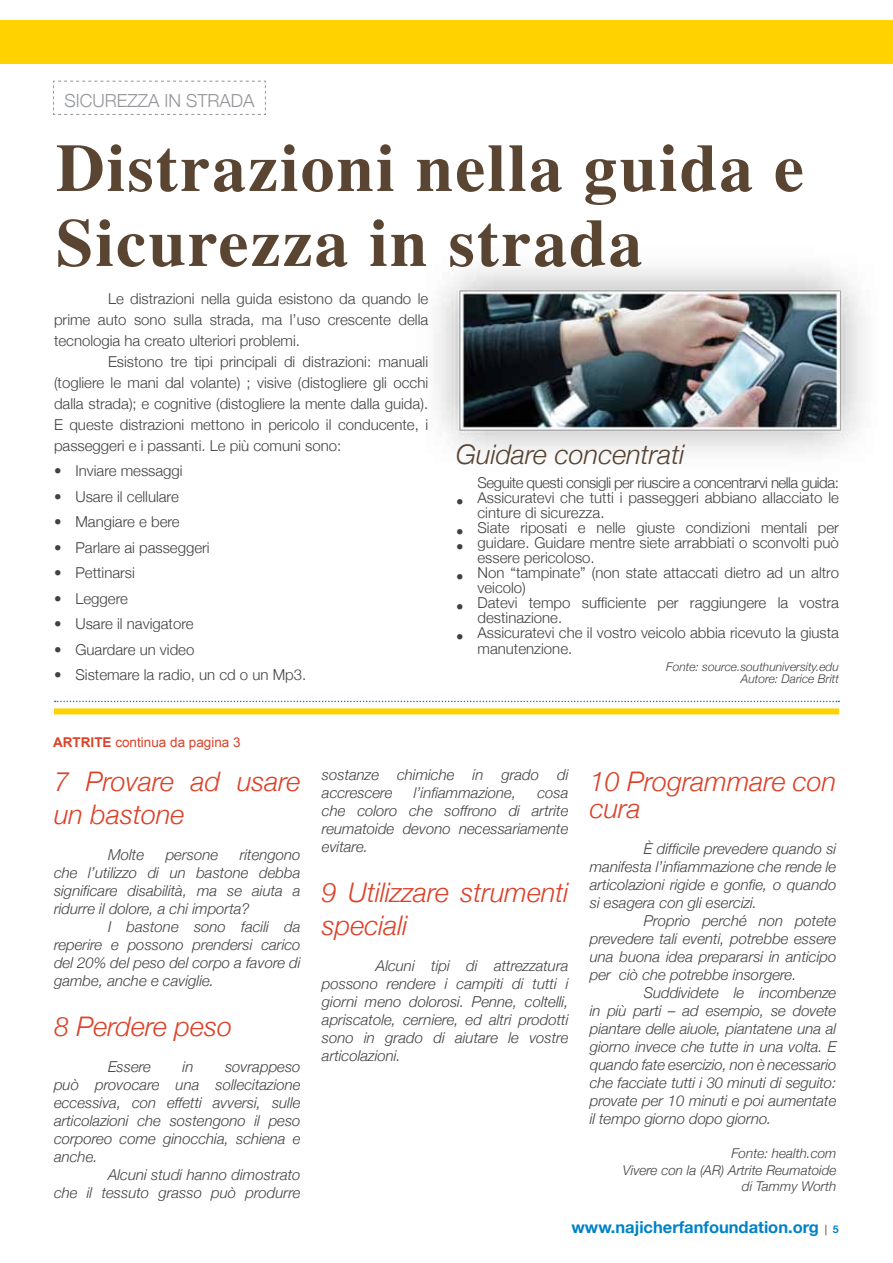
<style>
.page{position:relative;width:893px;height:1263px;background:#fff}
.page>*{position:absolute;margin:0;border:0;box-sizing:border-box;transform-origin:0 0}
.t1{font:700 67.5px/75px "Times";letter-spacing:.03em;color:#5a4532}
.t2{font:italic 300 27px/32.4px "Helvetica Neue";color:#dc4128}
.t3{font:italic 300 27px "Helvetica Neue";color:#5a4532}
.t4{font:300 18px "Helvetica Neue";color:#939598}
.t5{font:700 16.5px "Helvetica Neue";color:#0082c6}
.t6{font:italic 300 15px/18px "Helvetica Neue";color:#414042;text-align:justify}
.t7{font:300 15px/25.5px "Helvetica Neue";color:#414042;text-align:justify}
.t8{font:italic 300 13.5px/16.2px "Helvetica Neue";color:#414042;text-align:right}
.t9{font:13.5px "Arial";color:#dc4128}
.t10{font:italic 300 12px/12px "Helvetica Neue";color:#414042;text-align:right}
.s1{font-weight:700}
.s2{font-weight:300;font-size:10.5px;color:#000}
.s3{font-size:10.5px}
</style>
<div class="page">
<div style="left:0;top:21px;width:893px;height:43px;background:#ffd200"></div>
<div style="left:54px;top:708px;width:785px;height:6px;background:#ffd200"></div>
<svg style="left:55px;top:701px;width:784px;height:1px"></svg>
<svg style="left:53px;top:80px;width:213px;height:35px"></svg>
<img style="left:434px;top:266px;width:431px;height:188px">
<p class="t4" style="left:64px;top:86px;width:28px">Sicure</p>
<p class="t4" style="left:127px;top:86px;width:71px">zza in strada</p>
<h1 class="t1" style="left:56px;top:123px;width:750px">Distrazioni nella guida e<br>Sicurezza in strada</h1>
<p class="t7" style="left:54px;top:287px;width:376px;line-height:21px;text-indent:54px">Le distrazioni nella guida esistono da quando le prime auto sono sulla strada, ma l’uso crescente della tecnologia ha creato ulteriori problemi.</p>
<p class="t7" style="left:54px;top:350px;width:376px;line-height:21px;text-indent:54px">Esistono tre tipi principali di distrazioni: manuali (togliere le mani dal volante) ; visive (distogliere gli occhi dalla strada); e cognitive (distogliere la mente dalla guida).<br>E queste distrazioni mettono in pericolo il conducente, i passeggeri e i passanti. Le più comuni sono:</p>
<p class="t7" style="left:75px;top:457px;width:232px;text-align:left">Inviare messaggi<br>Usare il cellulare<br>Mangiare e bere<br>Parlare ai passeggeri<br>Pettinarsi<br>Leggere<br>Usare il navigatore<br>Guardare un video<br>Sistemare la radio, un cd o un Mp3.</p>
<h2 class="t3" style="left:456px;top:433px;width:230px">Guidare concentrati</h2>
<p class="t7" style="left:477px;top:474px;width:363px;line-height:15px;text-align:left">Seguite questi consigli per riuscire a concentrarvi nella guida:<br>Assicuratevi che tutti i passeggeri abbiano allacciato le cinture di sicurezza.<br>Siate riposati e nelle giuste condizioni mentali per guidare. Guidare mentre siete arrabbiati o sconvolti può essere pericoloso.<br>Non “tampinate” (non state attaccati dietro ad un altro veicolo)<br>Datevi tempo sufficiente per raggiungere la vostra destinazione.<br>Assicuratevi che il vostro veicolo abbia ricevuto la giusta</p>
<p class="t7" style="left:477px;top:635px;width:96px">manutenzione.</p>
<p class="t10" style="left:666px;top:660px;width:174px">Fonte: source.southuniversity.edu<br>Autore: Darice Britt</p>
<p class="t7" style="left:54px;top:457px;width:9px">• • • • • • • • •</p>
<p class="t7" style="left:456px;top:486px;width:9px;line-height:30px">• •</p>
<p class="t7" style="left:456px;top:531px;width:9px;line-height:30px">• • • •</p>
<p class="t9" style="left:53px;top:733px;width:189px"><span class="s1">ARTRITE</span> continua da pagina 3</p>
<h2 class="t2" style="left:54px;top:764px;width:248px">7 Provare ad usare un bastone</h2>
<p class="t6" style="left:108px;top:844px;width:38px">Molte</p>
<p class="t6" style="left:166px;top:844px;width:54px">persone</p>
<p class="t6" style="left:54px;top:844px;width:248px;text-indent:186px">ritengono che l’utilizzo di un bastone debba significare disabilità, ma se aiuta a ridurre il dolore, a chi importa?</p>
<p class="t6" style="left:54px;top:916px;width:248px;text-indent:54px">I bastone sono facili da reperire e possono prendersi carico del 20% del peso del corpo a favore di gambe, anche e caviglie.</p>
<h2 class="t2" style="left:54px;top:1009px;width:180px">8 Perdere peso</h2>
<p class="t6" style="left:108px;top:1057px;width:45px">Essere</p>
<p class="t6" style="left:183px;top:1057px;width:12px">in</p>
<p class="t6" style="left:54px;top:1057px;width:248px;text-indent:171px">sovrappeso può provocare una sollecitazione eccessiva, con effetti avversi, sulle articolazioni che sostengono il peso corporeo come ginocchia, schiena e anche.</p>
<p class="t6" style="left:54px;top:1165px;width:248px;text-align:right">Alcuni studi hanno dimostrato<br>che il tessuto grasso può produrre</p>
<p class="t6" style="left:322px;top:765px;width:248px">sostanze chimiche in grado di accrescere</p>
<p class="t6" style="left:414px;top:783px;width:104px">l’infiammazione,</p>
<p class="t6" style="left:322px;top:783px;width:248px;text-indent:215px">cosa che coloro che soffrono di artrite reumatoide devono necessariamente evitare.</p>
<h2 class="t2" style="left:322px;top:875px;width:248px">9 Utilizzare strumenti speciali</h2>
<p class="t6" style="left:322px;top:955px;width:248px;text-indent:54px">Alcuni tipi di attrezzatura possono rendere i campiti di tutti i giorni meno dolorosi. Penne, coltelli, apriscatole, cerniere, ed altri prodotti sono in grado di aiutare le vostre articolazioni.</p>
<h2 class="t2" style="left:590px;top:767px;width:248px;line-height:27px">10 Programmare con cura</h2>
<p class="t6" style="left:590px;top:839px;width:248px;text-indent:54px">È difficile prevedere quando si manifesta l’infiammazione che rende le articolazioni rigide e gonfie, o quando si esagera con gli esercizi.</p>
<p class="t6" style="left:590px;top:911px;width:248px;text-indent:54px">Proprio perché non potete prevedere tali eventi, potrebbe essere una buona idea prepararsi in anticipo per ciò che potrebbe insorgere.</p>
<p class="t6" style="left:590px;top:983px;width:248px;text-indent:54px">Suddividete le incombenze in più parti – ad esempio, se dovete piantare delle aiuole, piantatene una al giorno invece che tutte in una volta. E quando fate esercizio, non è necessario che facciate tutti i 30 minuti di seguito: provate per 10 minuti e poi aumentate il tempo giorno dopo giorno.</p>
<p class="t8" style="left:623px;top:1145px;width:215px">Fonte: health.com<br>Vivere con la (AR) Artrite Reumatoide di Tammy Worth</p>
<p class="t5" style="left:571px;top:1212px;width:269px">www.najicherfanfoundation.org <span class="s2">|</span> <span class="s3">5</span></p>
</div>
